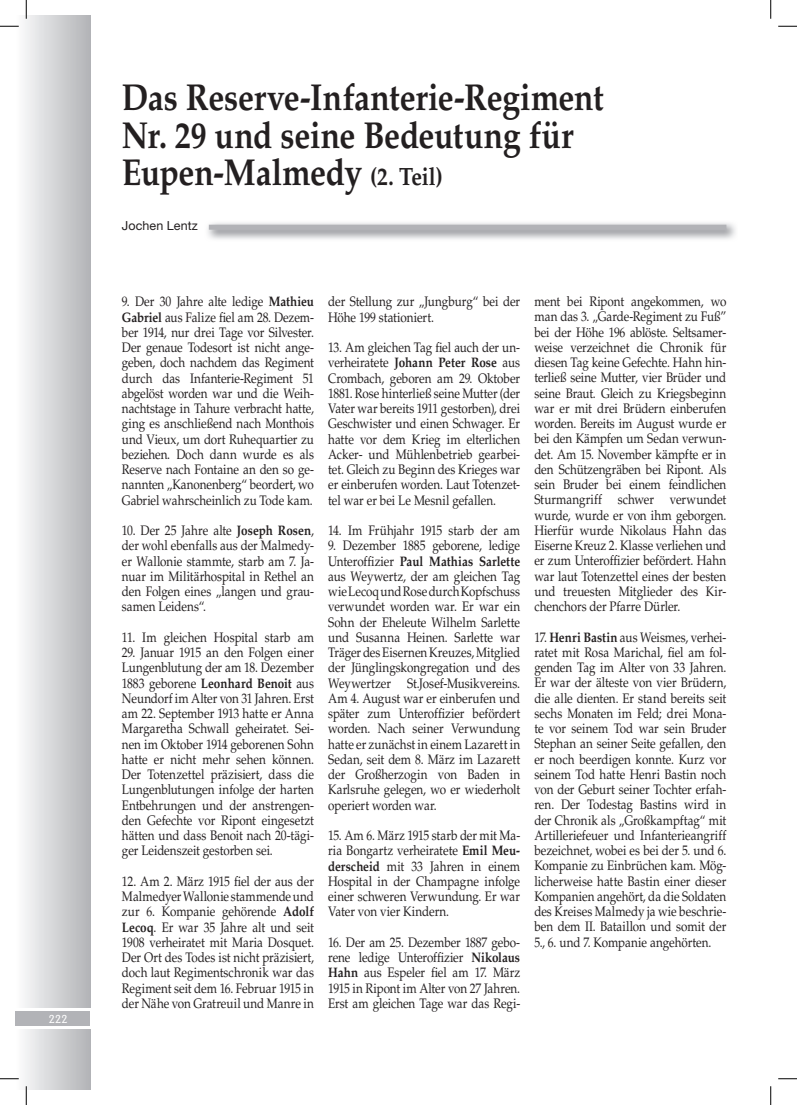
<style>
.page{position:relative;width:797px;height:1105px;background:#fff}
.page>*{position:absolute;margin:0;border:0;box-sizing:border-box;transform-origin:0 0}
.t1{font:700 37.5px/37.5px "Palatino LT Std";letter-spacing:-.01em;color:#231f20;scale:.85 1}
.t2{font:13.75px/15.2px "Palatino LT Std";letter-spacing:-.005em;color:#231f20;text-align:justify;scale:.85 1}
.t3{font:12.5px "Helvetica Neue LT Std";letter-spacing:.005em;color:#231f20}
.t4{font:11.25px "Adelon";color:#fff}
.s1{font-size:25px}
.s2{font-weight:700}
</style>
<div class="page">
<div style="left:16px;top:16px;width:74px;height:992px;background:linear-gradient(to right,#fcfcfd,#b3b4b7)"></div>
<div style="left:16px;top:1029px;width:74px;height:60px;background:linear-gradient(to right,#fcfcfd,#b3b4b7)"></div>
<div style="left:16px;top:1011px;width:74px;height:14px;background:#b2b3b7"></div>
<div style="left:209px;top:225px;width:517px;height:5px;background:#b2b3b7"></div>
<svg style="left:0;top:25px;width:19px;height:2px"></svg>
<svg style="left:778px;top:25px;width:19px;height:2px"></svg>
<svg style="left:0;top:1078px;width:19px;height:1px"></svg>
<svg style="left:778px;top:1078px;width:19px;height:1px"></svg>
<svg style="left:25px;top:0;width:2px;height:19px"></svg>
<svg style="left:25px;top:1086px;width:2px;height:19px"></svg>
<svg style="left:770px;top:0;width:1px;height:19px"></svg>
<svg style="left:770px;top:1086px;width:1px;height:19px"></svg>
<p class="t4" style="left:48px;top:1012px;width:21px">222</p>
<h1 class="t1" style="left:122px;top:79px;width:568px">Das Reserve-Infanterie-Regiment<br>Nr. 29 und seine Bedeutung für<br>Eupen-Malmedy <span class="s1">(2. Teil)</span></h1>
<p class="t3" style="left:122px;top:218px;width:77px">Jochen Lentz</p>
<p class="t2" style="left:122px;top:294px;width:227px">9. Der 30 Jahre alte ledige <span class="s2">Mathieu Gabriel</span> aus Falize fiel am 28. Dezem&shy;ber 1914, nur drei Tage vor Silvester.<br>Der genaue Todesort ist nicht ange&shy;geben, doch nachdem das Regiment durch das Infanterie-Regiment 51 abgelöst worden war und die Weih&shy;nachtstage in Tahure verbracht hatte, ging es anschließend nach Monthois und Vieux, um dort Ruhequartier zu beziehen. Doch dann wurde es als Reserve nach Fontaine an den so ge&shy;nannten „Kanonenberg“ beordert, wo Gabriel wahrscheinlich zu Tode kam.</p>
<p class="t2" style="left:122px;top:523px;width:227px">10. Der 25 Jahre alte <span class="s2">Joseph Rosen</span>, der wohl ebenfalls aus der Malmedy&shy;er Wallonie stammte, starb am 7. Ja&shy;nuar im Militärhospital in Rethel an den Folgen eines „langen und grau&shy;samen Leidens“.</p>
<p class="t2" style="left:122px;top:630px;width:227px">11. Im gleichen Hospital starb am</p>
<p class="t2" style="left:122px;top:645px;width:227px">29. Januar 1915 an den Folgen einer Lungenblutung der am 18. Dezember 1883 geborene <span class="s2">leonhard Benoit</span> aus Neundorf im Alter von 31 Jahren. Erst am 22. September 1913 hatte er Anna Margaretha Schwall geheiratet. Sei&shy;nen im Oktober 1914 geborenen Sohn hatte er nicht mehr sehen können.<br>Der Totenzettel präzisiert, dass die Lungenblutungen infolge der harten Entbehrungen und der anstrengen&shy;den Gefechte vor Ripont eingesetzt hätten und dass Benoit nach 20-tägi&shy;ger Leidenszeit gestorben sei.</p>
<p class="t2" style="left:122px;top:874px;width:227px">12. Am 2. März 1915 fiel der aus der Malmedyer Wallonie stammende und zur 6. Kompanie gehörende <span class="s2">Adolf lecoq</span>. Er war 35 Jahre alt und seit 1908 verheiratet mit Maria Dosquet.<br>Der Ort des Todes ist nicht präzisiert, doch laut Regimentschronik war das Regiment seit dem 16. Februar 1915 in der Nähe von Gratreuil und Manre in</p>
<p class="t2" style="left:328px;top:294px;width:227px">der Stellung zur „Jungburg“ bei der<br>Höhe 199 stationiert.</p>
<p class="t2" style="left:328px;top:340px;width:227px">13. Am gleichen Tag fiel auch der un&shy;verheiratete <span class="s2">Johann Peter Rose</span> aus Crombach, geboren am 29. Oktober 1881. Rose hinterließ seine Mutter (der Vater war bereits 1911 gestorben), drei Geschwister und einen Schwager. Er hatte vor dem Krieg im elterlichen Acker- und Mühlenbetrieb gearbei&shy;tet. Gleich zu Beginn des Krieges war er einberufen worden. Laut Totenzet&shy;tel war er bei Le Mesnil gefallen.</p>
<p class="t2" style="left:328px;top:523px;width:227px">14. Im Frühjahr 1915 starb der am</p>
<p class="t2" style="left:328px;top:538px;width:227px">9. Dezember 1885 geborene, ledige Unteroffizier <span class="s2">Paul Mathias Sarlette </span>aus Weywertz, der am gleichen Tag wie Lecoq und Rose durch Kopfschuss verwundet worden war. Er war ein Sohn der Eheleute Wilhelm Sarlette und Susanna Heinen. Sarlette war Träger des Eisernen Kreuzes, Mitglied der Jünglingskongregation und des Weywertzer St.Josef-Musikvereins.<br>Am 4. August war er einberufen und später zum Unteroffizier befördert worden. Nach seiner Verwundung hatte er zunächst in einem Lazarett in Sedan, seit dem 8. März im Lazarett der Großherzogin von Baden in Karlsruhe gelegen, wo er wiederholt operiert worden war.</p>
<p class="t2" style="left:328px;top:828px;width:227px">15. Am 6. März 1915 starb der mit Ma&shy;ria Bongartz verheiratete <span class="s2">Emil Meu&shy;derscheid</span> mit 33 Jahren in einem Hospital in der Champagne infolge einer schweren Verwundung. Er war Vater von vier Kindern.</p>
<p class="t2" style="left:328px;top:935px;width:227px">16. Der am 25. Dezember 1887 gebo&shy;rene ledige Unteroffizier <span class="s2">Nikolaus Hahn</span> aus Espeler fiel am 17. März 1915 in Ripont im Alter von 27 Jahren.<br>Erst am gleichen Tage war das Regi-</p>
<p class="t2" style="left:534px;top:294px;width:227px">ment bei Ripont angekommen, wo man das 3. „Garde-Regiment zu Fuß” bei der Höhe 196 ablöste. Seltsamer&shy;weise verzeichnet die Chronik für diesen Tag keine Gefechte. Hahn hin&shy;terließ seine Mutter, vier Brüder und seine Braut. Gleich zu Kriegsbeginn war er mit drei Brüdern einberufen worden. Bereits im August wurde er bei den Kämpfen um Sedan verwun&shy;det. Am 15. November kämpfte er in den Schützengräben bei Ripont. Als sein Bruder bei einem feindlichen Sturmangriff schwer verwundet wurde, wurde er von ihm geborgen.<br>Hierfür wurde Nikolaus Hahn das Eiserne Kreuz 2. Klasse verliehen und er zum Unteroffizier befördert. Hahn war laut Totenzettel eines der besten und treuesten Mitglieder des Kir&shy;chenchors der Pfarre Dürler.</p>
<p class="t2" style="left:534px;top:630px;width:227px">17. <span class="s2">Henri Bastin</span> aus Weismes, verhei&shy;ratet mit Rosa Marichal, fiel am fol&shy;genden Tag im Alter von 33 Jahren.<br>Er war der älteste von vier Brüdern, die alle dienten. Er stand bereits seit sechs Monaten im Feld; drei Mona&shy;te vor seinem Tod war sein Bruder Stephan an seiner Seite gefallen, den er noch beerdigen konnte. Kurz vor seinem Tod hatte Henri Bastin noch von der Geburt seiner Tochter erfah&shy;ren. Der Todestag Bastins wird in der Chronik als „Großkampftag“ mit Artilleriefeuer und Infanterieangriff bezeichnet, wobei es bei der 5. und 6.<br>Kompanie zu Einbrüchen kam. Mög&shy;licherweise hatte Bastin einer dieser Kompanien angehört, da die Soldaten des Kreises Malmedy ja wie beschrie&shy;ben dem II. Bataillon und somit der 5., 6. und 7. Kompanie angehörten.</p>
</div>
